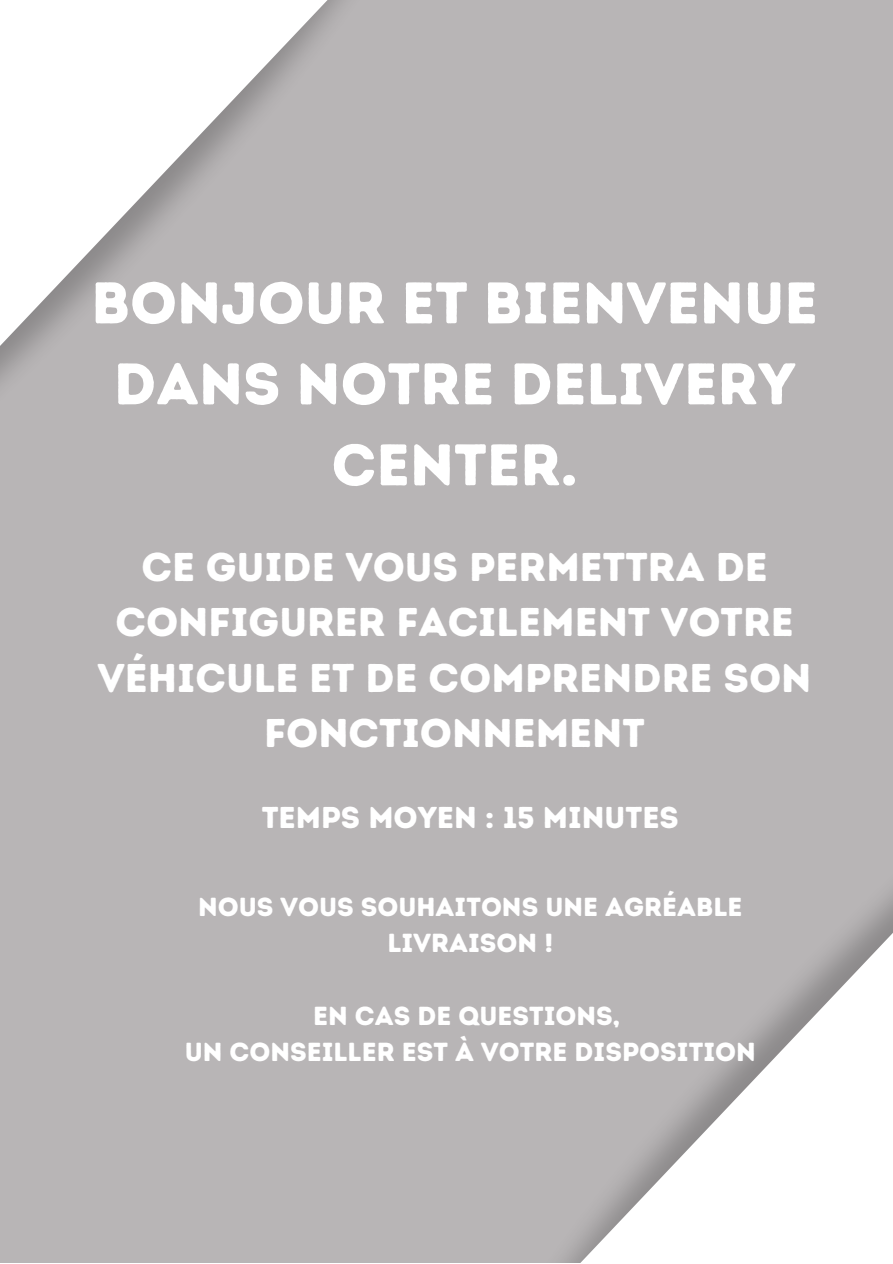
<style>
.page{position:relative;width:893px;height:1264px;background:#fff}
.page>*{position:absolute;margin:0;border:0;box-sizing:border-box;transform-origin:0 0}
.t1{font:58.5px/81px "Intro Rust Base";color:#fff;text-align:center}
.t2{font:40.2px/55.5px "Intro Rust Base";color:#fff;text-align:center}
.t3{font:30.15px "Intro Rust Base";color:#fff}
.t4{font:26.1px/36.3px "Intro Rust Base";color:#fff;text-align:center}
</style>
<div class="page">
<div style="left:0;top:0;width:892px;height:1262px;background:#b8b5b6"></div>
<svg style="left:0;top:0;width:343px;height:383px"></svg>
<svg style="left:564px;top:894px;width:328px;height:368px"></svg>
<h1 class="t1" style="left:91px;top:262px;width:728px">BONJOUR ET BIENVENUE<br>DANS NOTRE DELIVERY<br>CENTER.</h1>
<h2 class="t2" style="left:98px;top:539px;width:715px">CE GUIDE VOUS PERMETTRA DE<br>CONFIGURER FACILEMENT VOTRE<br>VÉHICULE ET DE COMPRENDRE SON<br>FONCTIONNEMENT</h2>
<p class="t3" style="left:262px;top:799px;width:418px">TEMPS MOYEN : 15 MINUTES</p>
<p class="t4" style="left:198px;top:888px;width:546px">NOUS VOUS SOUHAITONS UNE AGRÉABLE<br>LIVRAISON !</p>
<p class="t4" style="left:185px;top:997px;width:572px">EN CAS DE QUESTIONS,<br>UN CONSEILLER EST À VOTRE DISPOSITION</p>
</div>
